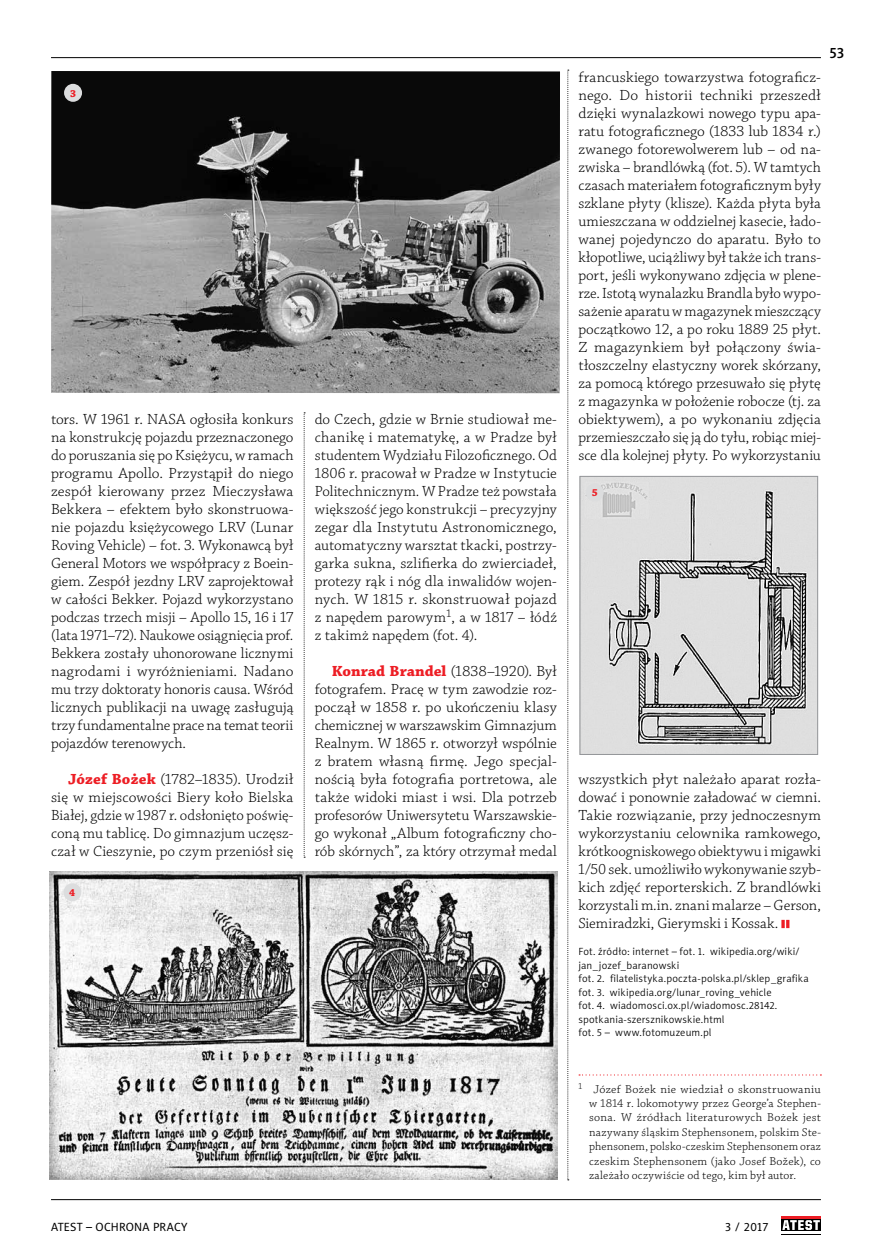
<style>
.page{position:relative;width:872px;height:1259px;background:#fff}
.page>*{position:absolute;margin:0;border:0;box-sizing:border-box;transform-origin:0 0}
.t1{font:300 15.45px/18px "Chaparral Pro";letter-spacing:.005em;color:#000;text-align:justify}
.t2{font:15px "Naomi Sans EFN Medium";color:#000}
.t3{font:300 12px/14.4px "Chaparral Pro";letter-spacing:.02em;color:#000;text-align:justify}
.t4{font:12px "Naomi Sans EFN";letter-spacing:.015em;color:#000}
.t5{font:700 10.65px "Chaparral Pro";color:#ed1d24}
.t6{font:10.5px/13.5px "Naomi Sans EFN Light";letter-spacing:.015em;color:#000}
.s1{font-weight:700;color:#ed1d24}
</style>
<div class="page">
<svg style="left:567px;top:70px;width:2px;height:1110px"></svg>
<svg style="left:304px;top:412px;width:1px;height:446px"></svg>
<svg style="left:579px;top:1074px;width:242px;height:1px"></svg>
<svg style="left:781px;top:920px;width:8px;height:8px"></svg>
<img style="left:50px;top:871px;width:507px;height:308px">
<img style="left:51px;top:71px;width:509px;height:322px">
<img style="left:581px;top:478px;width:235px;height:275px">
<div style="left:579px;top:476px;width:239px;height:279px;border:1px solid #939598"></div>
<div style="left:64px;top:84px;width:18px;height:18px;background:#dcddde;border-radius:50%"></div>
<div style="left:63px;top:883px;width:18px;height:18px;background:#dcddde;border-radius:50%"></div>
<div style="left:586px;top:483px;width:18px;height:18px;background:#dcddde;border-radius:50%"></div>
<hr style="left:51px;top:1199px;width:770px;height:1px;background:#000">
<hr style="left:51px;top:57px;width:770px;height:1px;background:#000">
<div style="left:781px;top:1218px;width:40px;height:13px;background:#000"></div>
<hr style="left:781px;top:1216px;width:40px;height:2px;background:#ed1d24">
<hr style="left:781px;top:1233px;width:40px;height:1px;background:#000">
<svg style="left:782px;top:1220px;width:38px;height:10px"></svg>
<p class="t5" style="left:70px;top:87px;width:7px">3</p>
<p class="t1" style="left:51px;top:411px;width:244px">tors. W 1961 r. NASA ogłosiła konkurs na konstrukcję pojazdu przeznaczonego do poruszania się po Księżycu, w ramach programu Apollo. Przystąpił do niego zespół kierowany przez Mieczysława Bekkera – efektem było skonstruowa&shy;nie pojazdu księżycowego LRV (Lunar Roving Vehicle) – fot. 3. Wykonawcą był General Motors we współpracy z Boein&shy;giem. Zespół jezdny LRV zaprojektował w całości Bekker. Pojazd wykorzystano podczas trzech misji – Apollo 15, 16 i 17 (lata 1971–72). Naukowe osiągnięcia prof.<br>Bekkera zostały uhonorowane licznymi nagrodami i wyróżnieniami. Nadano mu trzy doktoraty honoris causa. Wśród licznych publikacji na uwagę zasługują trzy fundamentalne prace na temat teorii pojazdów terenowych.</p>
<p class="t1" style="left:51px;top:771px;width:244px;text-indent:17px"><span class="s1">Józef Bożek</span> (1782–1835). Urodził się w miejscowości Biery koło Bielska Białej, gdzie w 1987 r. odsłonięto poświę&shy;coną mu tablicę. Do gimnazjum uczęsz&shy;czał w Cieszynie, po czym przeniósł się</p>
<p class="t5" style="left:69px;top:886px;width:8px">4</p>
<p class="t1" style="left:315px;top:411px;width:244px">do Czech, gdzie w Brnie studiował me&shy;chanikę i matematykę, a w Pradze był studentem Wydziału Filozoficznego. Od 1806 r. pracował w Pradze w Instytucie Politechnicznym. W Pradze też powstała większość jego konstrukcji – precyzyjny zegar dla Instytutu Astronomicznego, automatyczny warsztat tkacki, postrzy&shy;garka sukna, szlifierka do zwierciadeł, protezy rąk i nóg dla inwalidów wojen&shy;nych. W 1815 r. skonstruował pojazd z napędem parowym<sup>1</sup>, a w 1817 – łódź z takimż napędem (fot. 4).</p>
<p class="t1" style="left:315px;top:663px;width:244px;text-indent:17px"><span class="s1">Konrad Brandel</span> (1838–1920). Był fotografem. Pracę w tym zawodzie roz&shy;począł w 1858 r. po ukończeniu klasy chemicznej w warszawskim Gimnazjum Realnym. W 1865 r. otworzył wspólnie z bratem własną firmę. Jego specjal&shy;nością była fotografia portretowa, ale także widoki miast i wsi. Dla potrzeb profesorów Uniwersytetu Warszawskie&shy;go wykonał „Album fotograficzny cho&shy;rób skórnych”, za który otrzymał medal</p>
<p class="t1" style="left:578px;top:69px;width:244px">francuskiego towarzystwa fotograficz&shy;nego. Do historii techniki przeszedł dzięki wynalazkowi nowego typu apa&shy;ratu fotograficznego (1833 lub 1834 r.) zwanego fotorewolwerem lub – od na&shy;zwiska – brandlówką (fot. 5). W tamtych czasach materiałem fotograficznym były szklane płyty (klisze). Każda płyta była umieszczana w oddzielnej kasecie, łado&shy;wanej pojedynczo do aparatu. Było to kłopotliwe, uciążliwy był także ich trans&shy;port, jeśli wykonywano zdjęcia w plene&shy;rze. Istotą wynalazku Brandla było wypo&shy;sażenie aparatu w magazynek mieszczący początkowo 12, a po roku 1889 25 płyt.<br>Z magazynkiem był połączony świa&shy;tłoszczelny elastyczny worek skórzany, za pomocą którego przesuwało się płytę z magazynka w położenie robocze (tj. za obiektywem), a po wykonaniu zdjęcia przemieszczało się ją do tyłu, robiąc miej&shy;sce dla kolejnej płyty. Po wykorzystaniu</p>
<p class="t2" style="left:829px;top:44px;width:16px">53</p>
<p class="t5" style="left:591px;top:487px;width:8px">5</p>
<p class="t1" style="left:578px;top:771px;width:244px">wszystkich płyt należało aparat rozła&shy;dować i ponownie załadować w ciemni.<br>Takie rozwiązanie, przy jednoczesnym wykorzystaniu celownika ramkowego, krótkoogniskowego obiektywu i migawki 1/50 sek. umożliwiło wykonywanie szyb&shy;kich zdjęć reporterskich. Z brandlówki korzystali m.in. znani malarze – Gerson, Siemiradzki, Gierymski i Kossak.</p>
<p class="t6" style="left:578px;top:945px;width:232px">Fot. źródło: internet – fot. 1. wikipedia.org/wiki/ jan_jozef_baranowski<br>fot. 2. filatelistyka.poczta-polska.pl/sklep_grafika fot. 3. wikipedia.org/lunar_roving_vehicle<br>fot. 4. wiadomosci.ox.pl/wiadomosc.28142. spotkania-szersznikowskie.html<br>fot. 5 – www.fotomuzeum.pl</p>
<p class="t3" style="left:589px;top:1082px;width:233px;text-indent:-11px"><sup>1</sup> Józef Bożek nie wiedział o skonstruowaniu w 1814 r. lokomotywy przez George’a Stephen&shy;sona. W źródłach literaturowych Bożek jest nazywany śląskim Stephensonem, polskim Ste&shy;phensonem, polsko-czeskim Stephensonem oraz czeskim Stephensonem (jako Josef Božek), co zależało oczywiście od tego, kim był autor.</p>
<p class="t4" style="left:51px;top:1220px;width:138px">ATEST – OCHRONA PRACY</p>
<p class="t4" style="left:725px;top:1220px;width:45px">3 / 2017</p>
</div>
